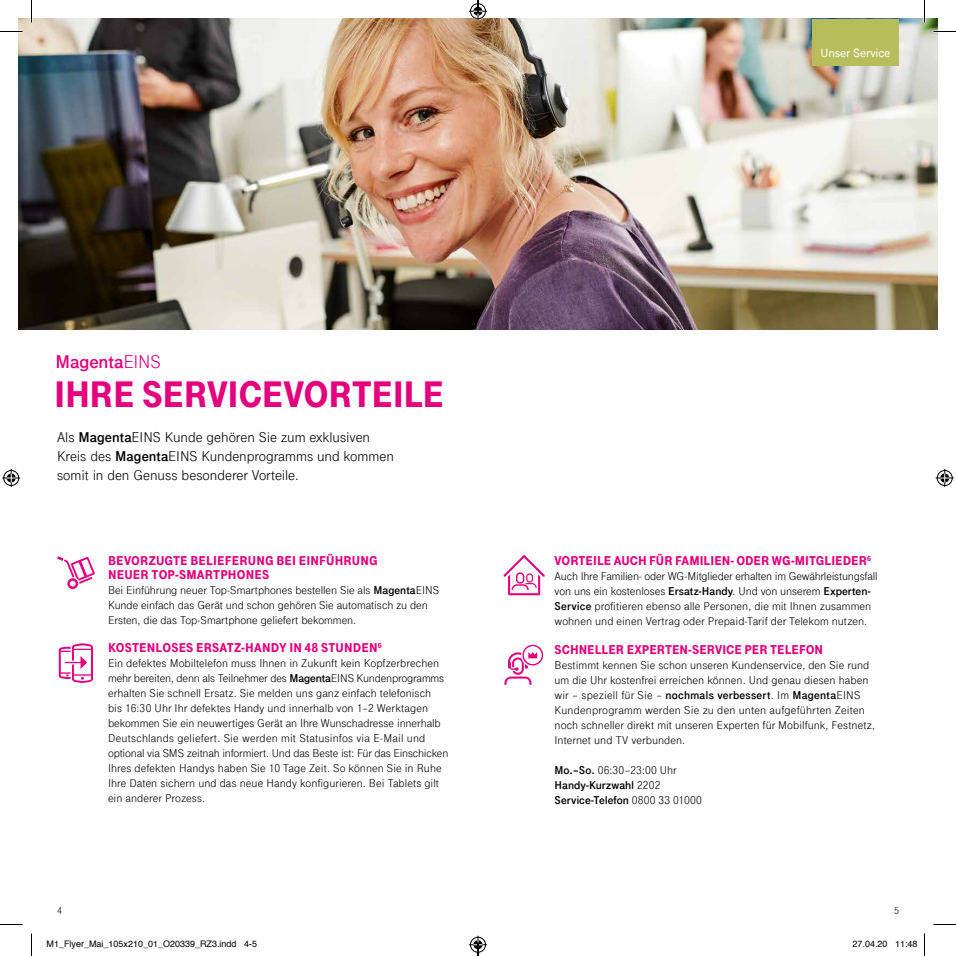
<style>
.page{position:relative;width:956px;height:956px;background:#fff}
.page>*{position:absolute;margin:0;border:0;box-sizing:border-box;transform-origin:0 0}
.t1{font:900 39px "Tele Grotesk Next";letter-spacing:-.01em;color:#e5007d}
.t2{font:700 19.5px "Tele Grotesk Next";letter-spacing:-.005em;color:#e5007d}
.t3{font:15px/18.8px "Tele Grotesk Next";color:#000}
.t4{font:900 13.5px/13.5px "Tele Grotesk Next";letter-spacing:.005em;color:#e5007d}
.t5{font:500 12.75px "Tele Grotesk Next";letter-spacing:-.01em;color:#fff}
.t6{font:12px/15px "Tele Grotesk Next";letter-spacing:.005em;color:#000}
.t7{font:700 12px/15px "Tele Grotesk Next";color:#000}
.t8{font:10.5px "Tele Grotesk Next";color:#000}
.t9{font:9px "Helvetica";color:#000}
.s1{font-weight:400}
.s2{font-weight:700}
</style>
<div class="page">
<img style="left:19px;top:19px;width:918px;height:310px">
<div style="left:812px;top:19px;width:87px;height:46px;background:#b8bd5b"></div>
<svg style="left:57px;top:556px;width:38px;height:33px"></svg>
<svg style="left:59px;top:643px;width:34px;height:40px"></svg>
<svg style="left:504px;top:645px;width:39px;height:40px"></svg>
<svg style="left:503px;top:555px;width:42px;height:40px"></svg>
<hr style="left:923px;top:0;width:2px;height:23px;background:#fff">
<svg style="left:0;top:31px;width:22px;height:1px"></svg>
<svg style="left:933px;top:31px;width:23px;height:1px"></svg>
<svg style="left:0;top:924px;width:22px;height:1px"></svg>
<svg style="left:933px;top:924px;width:23px;height:1px"></svg>
<svg style="left:31px;top:0;width:1px;height:23px"></svg>
<svg style="left:31px;top:933px;width:1px;height:23px"></svg>
<svg style="left:924px;top:0;width:1px;height:23px"></svg>
<svg style="left:924px;top:933px;width:1px;height:23px"></svg>
<svg style="left:2px;top:469px;width:18px;height:18px"></svg>
<svg style="left:936px;top:469px;width:18px;height:18px"></svg>
<svg style="left:469px;top:0;width:18px;height:20px"></svg>
<svg style="left:469px;top:936px;width:18px;height:20px"></svg>
<p class="t5" style="left:821px;top:46px;width:71px">Unser Service</p>
<h2 class="t2" style="left:55px;top:350px;width:107px">Magenta<span class="s1">EINS</span></h2>
<h1 class="t1" style="left:54px;top:372px;width:392px">IHRE SERVICEVORTEILE</h1>
<p class="t3" style="left:57px;top:428px;width:338px">Als <span class="s2">Magenta</span>EINS Kunde gehören Sie zum exklusiven<br>Kreis des <span class="s2">Magenta</span>EINS Kundenprogramms und kommen somit in den Genuss besonderer Vorteile.</p>
<p class="t4" style="left:108px;top:554px;width:271px">BEVORZUGTE BELIEFERUNG BEI EINFÜHRUNG<br>NEUER TOP-SMARTPHONES</p>
<p class="t6" style="left:108px;top:582px;width:333px">Bei Einführung neuer Top-Smartphones bestellen Sie als <span class="s2">Magenta</span>EINS<br>Kunde einfach das Gerät und schon gehören Sie automatisch zu den<br>Ersten, die das Top-Smartphone geliefert bekommen.</p>
<p class="t4" style="left:108px;top:641px;width:275px">KOSTENLOSES ERSATZ-HANDY IN 48 STUNDEN<sup>6</sup></p>
<p class="t6" style="left:108px;top:656px;width:342px">Ein defektes Mobiltelefon muss Ihnen in Zukunft kein Kopfzerbrechen mehr bereiten, denn als Teilnehmer des <span class="s2">Magenta</span>EINS Kundenprogramms erhalten Sie schnell Ersatz. Sie melden uns ganz einfach telefonisch<br>bis 16:30 Uhr Ihr defektes Handy und innerhalb von 1–2 Werktagen bekommen Sie ein neuwertiges Gerät an Ihre Wunschadresse innerhalb Deutschlands geliefert. Sie werden mit Statusinfos via E-Mail und optional via SMS zeitnah informiert. Und das Beste ist: Für das Einschicken Ihres defekten Handys haben Sie 10 Tage Zeit. So können Sie in Ruhe Ihre Daten sichern und das neue Handy konfigurieren. Bei Tablets gilt ein anderer Prozess.</p>
<p class="t4" style="left:554px;top:554px;width:318px">VORTEILE AUCH FÜR FAMILIEN- ODER WG-MITGLIEDER<sup>6</sup></p>
<p class="t6" style="left:554px;top:569px;width:324px">Auch Ihre Familien- oder WG-Mitglieder erhalten im Gewährleistungsfall von uns ein kostenloses <span class="s2">Ersatz-Handy</span>. Und von unserem <span class="s2">Experten-Service</span> profitieren ebenso alle Personen, die mit Ihnen zusammen wohnen und einen Vertrag oder Prepaid-Tarif der Telekom nutzen.</p>
<p class="t4" style="left:554px;top:643px;width:270px">SCHNELLER EXPERTEN-SERVICE PER TELEFON</p>
<p class="t6" style="left:554px;top:657px;width:322px">Bestimmt kennen Sie schon unseren Kundenservice, den Sie rund um die Uhr kostenfrei erreichen können. Und genau diesen haben wir – speziell für Sie – <span class="s2">nochmals verbessert</span>. Im <span class="s2">Magenta</span>EINS Kundenprogramm werden Sie zu den unten aufgeführten Zeiten noch schneller direkt mit unseren Experten für Mobilfunk, Festnetz, Internet und TV verbunden.</p>
<p class="t7" style="left:554px;top:762px;width:149px">Mo.–So. <span class="s1">06:30–23:00 Uhr<br></span>Handy-Kurzwahl <span class="s1">2202<br></span>Service-Telefon <span class="s1">0800 33 01000</span></p>
<p class="t8" style="left:57px;top:905px;width:7px">4</p>
<p class="t8" style="left:894px;top:905px;width:7px">5</p>
<p class="t9" style="left:46px;top:937px;width:212px">M1_Flyer_Mai_105x210_01_O20339_RZ3.indd 4-5</p>
<p class="t9" style="left:852px;top:937px;width:67px">27.04.20 11:48</p>
</div>
